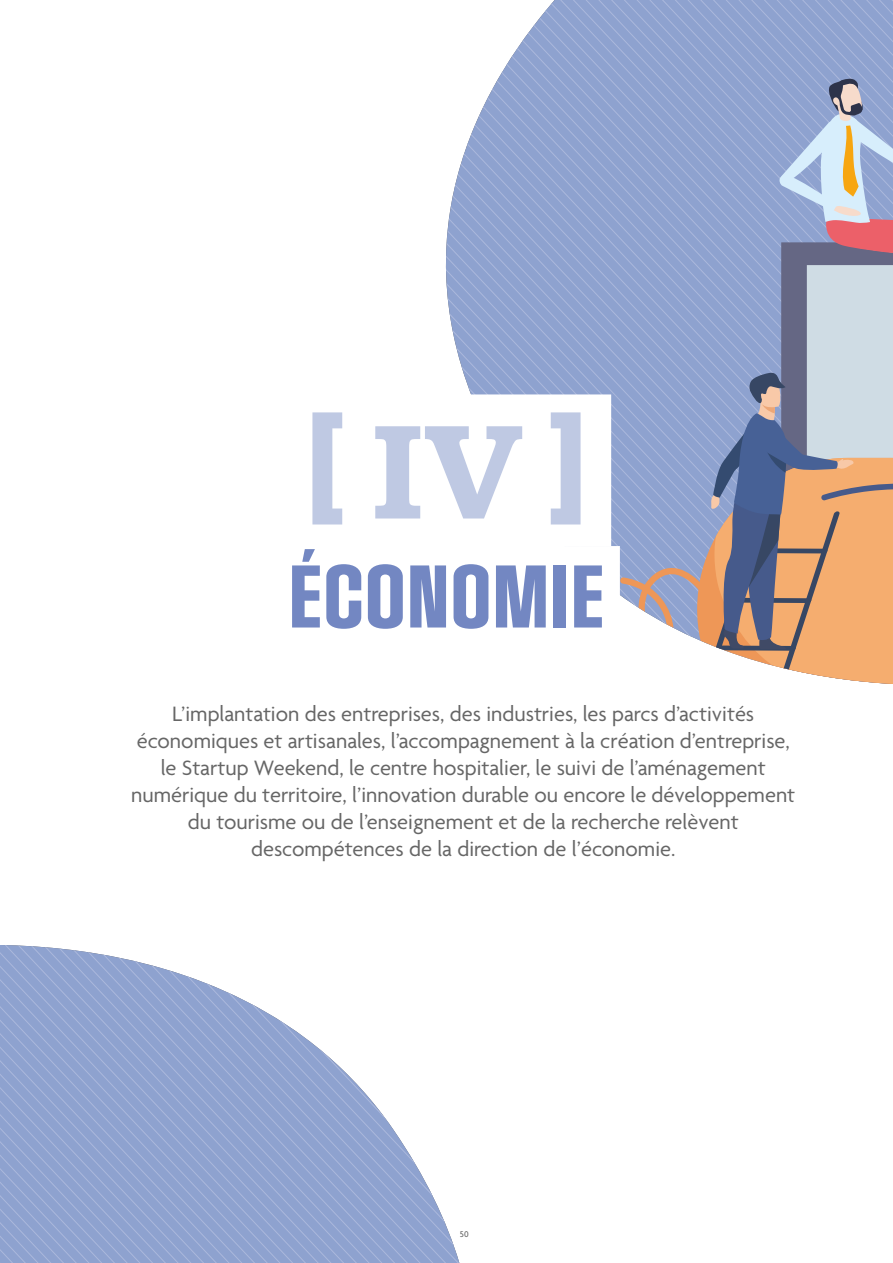
<style>
.page{position:relative;width:893px;height:1263px;background:#fff}
.page>*{position:absolute;margin:0;border:0;box-sizing:border-box;transform-origin:0 0}
.t1{font:700 135.45px "Social Gothic";color:#bfc9e3}
.t2{font:700 75px "Social Gothic";color:#7387c2}
.t3{font:22.5px/27px "Agenda";color:#666;text-align:center}
.t4{font:500 9px "Agenda";color:#666}
.s1{font-family:"Bookman Old Style"}
</style>
<div class="page">
<svg style="left:445px;top:0;width:175px;height:350px"></svg>
<svg style="left:457px;top:350px;width:163px;height:913px"></svg>
<svg style="left:289px;top:945px;width:170px;height:318px"></svg>
<svg style="left:0;top:945px;width:289px;height:318px;background:#99abd3"></svg>
<div style="left:282px;top:394px;width:329px;height:152px;background:#fff"></div>
<div style="left:273px;top:546px;width:347px;height:95px;background:#fff"></div>
<svg style="left:620px;top:0;width:273px;height:684px;background:#a6a7bb"></svg>
<div style="left:457px;top:1226px;width:15px;height:15px;background:#fff;border-radius:50%"></div>
<h1 class="t1" style="left:306px;top:382px;width:283px">[ <span class="s1">IV</span> ]</h1>
<h2 class="t2" style="left:288px;top:549px;width:318px">ÉCONOMIE</h2>
<p class="t3" style="left:131px;top:701px;width:665px">L’implantation des entreprises, des industries, les parcs d’activités économiques et artisanales, l’accompagnement à la création d’entreprise, le Startup Weekend, le centre hospitalier, le suivi de l’aménagement numérique du territoire, l’innovation durable ou encore le développement du tourisme ou de l’enseignement et de la recherche relèvent descompétences de la direction de l’économie.</p>
<p class="t4" style="left:460px;top:1229px;width:10px">50</p>
</div>
